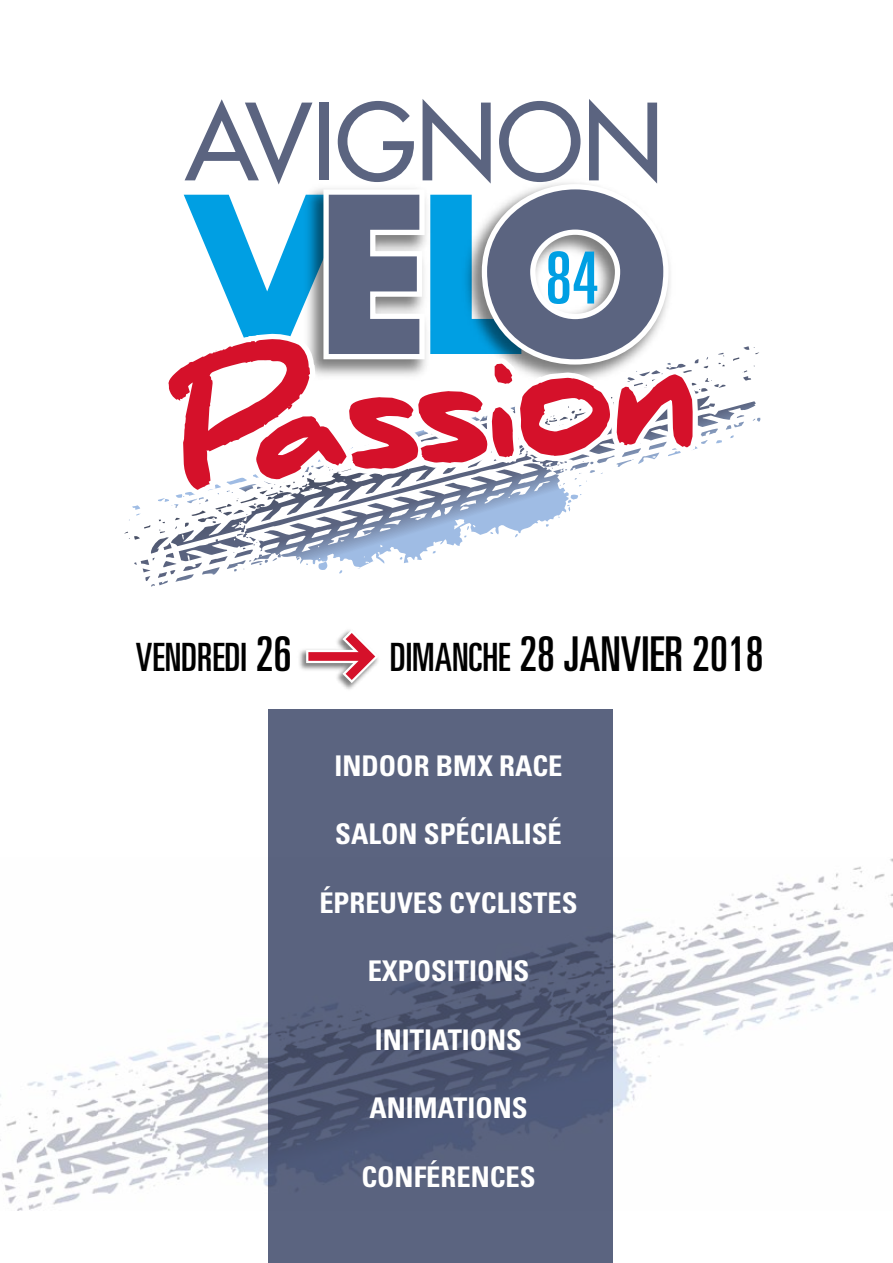
<style>
.page{position:relative;width:893px;height:1263px;background:#fff}
.page>*{position:absolute;margin:0;border:0;box-sizing:border-box;transform-origin:0 0}
.t1{font:ultra-condensed 72px "Univers LT";color:#009fe3}
.t2{font:ultra-condensed 48px "Univers LT";color:#000}
.t3{font:ultra-condensed 39px "Univers LT";color:#000}
.t4{font:700 condensed 28.5px "Univers LT";color:#fff}
.s1{font-size:48px}
.s2{font-size:39px}
</style>
<div class="page">
<div style="left:268px;top:710px;width:344px;height:553px;background:#5b6480"></div>
<img style="left:268px;top:686px;width:163px;height:24px">
<img style="left:0;top:857px;width:893px;height:354px">
<svg style="left:168px;top:99px;width:591px;height:587px"></svg>
<h1 class="t1" style="left:545px;top:237px;width:55px">84</h1>
<h3 class="t3" style="left:136px;top:635px;width:157px">VENDREDI <span class="s1">26</span></h3>
<h2 class="t2" style="left:390px;top:627px;width:375px"><span class="s2">DIMANCHE</span> 28 JANVIER 2018</h2>
<p class="t4" style="left:334px;top:748px;width:230px">INDOOR BMX RACE</p>
<p class="t4" style="left:335px;top:817px;width:228px">SALON SPÉCIALISÉ</p>
<p class="t4" style="left:319px;top:885px;width:260px">ÉPREUVES CYCLISTES</p>
<p class="t4" style="left:368px;top:954px;width:163px">EXPOSITIONS</p>
<p class="t4" style="left:375px;top:1022px;width:149px">INITIATIONS</p>
<p class="t4" style="left:369px;top:1090px;width:160px">ANIMATIONS</p>
<p class="t4" style="left:361px;top:1159px;width:176px">CONFÉRENCES</p>
</div>
